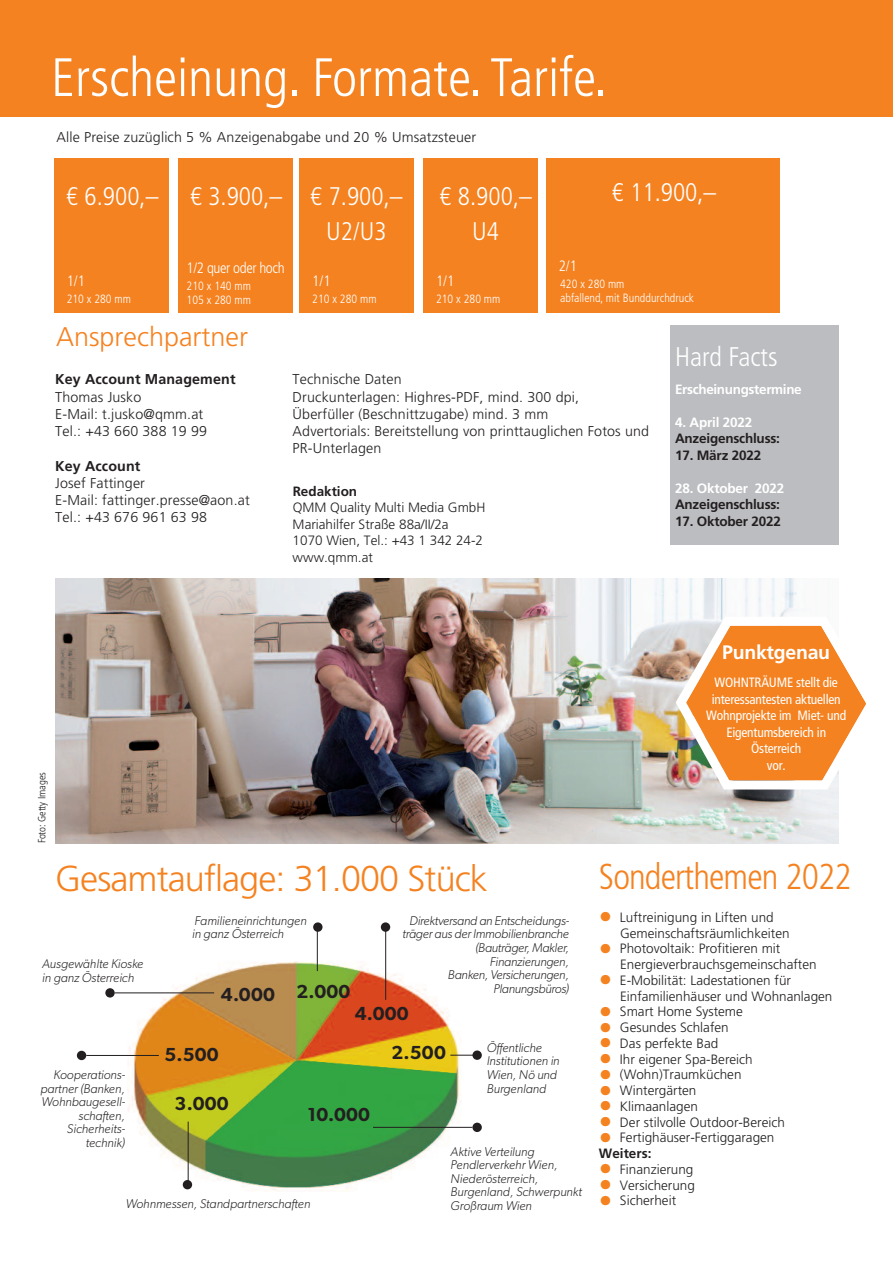
<style>
.page{position:relative;width:893px;height:1263px;background:#fff}
.page>*{position:absolute;margin:0;border:0;box-sizing:border-box;transform-origin:0 0}
.t1{font:300 condensed 54px "Frutiger";color:#fff}
.t2{font:300 36px "Frutiger";letter-spacing:-.025em;color:#f58220}
.t3{font:300 condensed 36px "Frutiger";letter-spacing:-.025em;color:#f58220}
.t4{font:300 27px "Frutiger";color:#f58220}
.t5{font:300 condensed 27px "Frutiger";color:#fff}
.t6{font:300 condensed 25.5px/34.5px "Frutiger";color:#fff;text-align:center}
.t7{font:700 19.5px "Frutiger";letter-spacing:-.015em;color:#fff}
.t8{font:600 18.9px "Gibson";letter-spacing:.01em;color:#231f20}
.t9{font:300 condensed 15px "Frutiger";letter-spacing:-.025em;color:#fff}
.t10{font:300 14.25px/17.2px "Frutiger";letter-spacing:.01em;color:#231f20}
.t11{font:700 14.25px "Frutiger";letter-spacing:.01em;color:#231f20}
.t12{font:300 13.5px/15.8px "Frutiger";color:#231f20}
.t13{font:condensed 13.5px/16.5px "Frutiger";letter-spacing:-.015em;color:#fff;text-align:center}
.t14{font:700 13.5px "Frutiger";letter-spacing:-.015em;color:#231f20}
.t15{font:700 13.5px "Frutiger";letter-spacing:-.025em;color:#fff}
.t16{font:italic 300 12.75px/13.5px "Gibson";color:#231f20}
.t17{font:300 condensed 12px/14.4px "Frutiger";color:#fff}
.t18{font:300 condensed 10.5px "Frutiger";color:#231f20}
.s1{font-size:27px;color:#f58220}
.s2{font-weight:700}
</style>
<div class="page">
<img style="left:127px;top:953px;width:339px;height:239px">
<img style="left:55px;top:579px;width:784px;height:264px">
<div style="left:0;top:0;width:893px;height:117px;background:#f58220"></div>
<div style="left:54px;top:159px;width:115px;height:154px;background:#f58220"></div>
<div style="left:547px;top:159px;width:233px;height:154px;background:#f58220"></div>
<div style="left:300px;top:159px;width:114px;height:154px;background:#f58220"></div>
<div style="left:423px;top:159px;width:115px;height:154px;background:#f58220"></div>
<div style="left:670px;top:325px;width:169px;height:220px;background:#bcbdc0"></div>
<svg style="left:676px;top:617px;width:190px;height:172px"></svg>
<svg style="left:450px;top:1055px;width:22px;height:1px"></svg>
<svg style="left:472px;top:1050px;width:10px;height:10px"></svg>
<div style="left:105px;top:988px;width:10px;height:9px;background:#231f20;border-radius:50%"></div>
<hr style="left:385px;top:924px;width:1px;height:76px;background:#231f20">
<div style="left:381px;top:922px;width:9px;height:10px;background:#231f20;border-radius:50%"></div>
<hr style="left:373px;top:1127px;width:99px;height:1px;background:#231f20">
<div style="left:472px;top:1123px;width:10px;height:9px;background:#231f20;border-radius:50%"></div>
<hr style="left:86px;top:1055px;width:73px;height:1px;background:#231f20">
<div style="left:77px;top:1051px;width:9px;height:9px;background:#231f20;border-radius:50%"></div>
<svg style="left:313px;top:922px;width:10px;height:10px"></svg>
<hr style="left:188px;top:1121px;width:1px;height:64px;background:#231f20">
<div style="left:183px;top:1180px;width:9px;height:9px;background:#231f20;border-radius:50%"></div>
<hr style="left:317px;top:927px;width:1px;height:44px;background:#231f20">
<hr style="left:115px;top:992px;width:99px;height:1px;background:#231f20">
<div style="left:178px;top:159px;width:115px;height:154px;background:#f58220"></div>
<h1 class="t1" style="left:51px;top:55px;width:557px">Erscheinung. Formate. Tarife.</h1>
<p class="t10" style="left:56px;top:130px;width:421px">Alle Preise zuzüglich 5 % Anzeigenabgabe und 20 % Umsatzsteuer</p>
<h3 class="t6" style="left:66px;top:181px;width:94px">€ 6.900,–</h3>
<h3 class="t6" style="left:612px;top:176px;width:106px">€ 11.900,–</h3>
<h3 class="t6" style="left:190px;top:181px;width:94px">€ 3.900,–</h3>
<h3 class="t6" style="left:310px;top:181px;width:94px">€ 7.900,–<br>U2/U3</h3>
<h3 class="t6" style="left:440px;top:181px;width:94px">€ 8.900,–<br>U4</h3>
<p class="t9" style="left:67px;top:275px;width:20px">1/1</p>
<p class="t17" style="left:67px;top:292px;width:66px">210 x 280 mm</p>
<p class="t9" style="left:187px;top:262px;width:100px">1/2 quer oder hoch</p>
<p class="t17" style="left:187px;top:279px;width:66px">210 x 140 mm<br>105 x 280 mm</p>
<p class="t9" style="left:312px;top:275px;width:20px">1/1</p>
<p class="t17" style="left:312px;top:292px;width:66px">210 x 280 mm</p>
<p class="t9" style="left:436px;top:275px;width:20px">1/1</p>
<p class="t17" style="left:436px;top:292px;width:66px">210 x 280 mm</p>
<p class="t9" style="left:559px;top:259px;width:20px">2/1</p>
<p class="t17" style="left:560px;top:277px;width:135px">420 x 280 mm<br>abfallend, mit Bunddurchdruck</p>
<h3 class="t4" style="left:56px;top:326px;width:194px">Ansprechpartner</h3>
<h3 class="t5" style="left:675px;top:346px;width:104px">Hard Facts</h3>
<p class="t11" style="left:55px;top:374px;width:182px">Key Account Management</p>
<p class="t10" style="left:55px;top:389px;width:153px">Thomas Jusko<br>E-Mail: t.jusko@qmm.at<br>Tel.: +43 660 388 19 99</p>
<p class="t11" style="left:55px;top:460px;width:87px">Key Account</p>
<p class="t10" style="left:55px;top:475px;width:196px">Josef Fattinger<br>E-Mail: fattinger.presse@aon.at<br>Tel.: +43 676 961 63 98</p>
<p class="t10" style="left:293px;top:372px;width:358px">Technische Daten<br>Druckunterlagen: Highres-PDF, mind. 300 dpi,<br>Überfüller (Beschnittzugabe) mind. 3 mm<br>Advertorials: Bereitstellung von printtauglichen Fotos und PR-Unterlagen</p>
<p class="t14" style="left:293px;top:486px;width:66px">Redaktion</p>
<p class="t12" style="left:293px;top:500px;width:194px;line-height:16.5px">QMM Quality Multi Media GmbH<br>Mariahilfer Straße 88a/II/2a<br>1070 Wien, Tel.: +43 1 342 24-2 www.qmm.at</p>
<p class="t15" style="left:675px;top:383px;width:128px">Erscheinungstermine</p>
<p class="t15" style="left:675px;top:416px;width:79px">4. April 2022</p>
<p class="t14" style="left:675px;top:433px;width:106px">Anzeigenschluss:</p>
<p class="t14" style="left:675px;top:449px;width:88px">17. März 2022</p>
<p class="t15" style="left:675px;top:482px;width:111px">28. Oktober 2022</p>
<p class="t14" style="left:675px;top:499px;width:106px">Anzeigenschluss:</p>
<p class="t14" style="left:675px;top:515px;width:107px">17. Oktober 2022</p>
<p class="t18" style="left:38px;top:843px;width:73px;rotate:-90deg">Foto: Getty Images</p>
<h3 class="t7" style="left:722px;top:644px;width:109px">Punktgenau</h3>
<p class="t13" style="left:706px;top:675px;width:141px">WOHNTRÄUME stellt die interessantesten aktuellen<br>Wohnprojekte im Miet- und<br>Eigentumsbereich in<br>Österreich<br>vor.</p>
<h2 class="t2" style="left:55px;top:864px;width:434px">Gesamtauflage: 31.000 Stück</h2>
<p class="t16" style="left:42px;top:958px;width:103px">Ausgewählte Kioske in ganz Österreich</p>
<p class="t16" style="left:192px;top:915px;width:116px">Familieneinrichtungen in ganz Österreich</p>
<h3 class="t8" style="left:221px;top:988px;width:55px">4.000</h3>
<h3 class="t8" style="left:296px;top:985px;width:55px">2.000</h3>
<p class="t16" style="left:402px;top:915px;width:168px;text-align:right">Direktversand an Entscheidungs&shy;träger aus der Immobilienbranche (Bauträger, Makler,<br>Finanzierungen,<br>Banken, Versicherungen,<br>Planungsbüros)</p>
<h3 class="t8" style="left:355px;top:1007px;width:55px">4.000</h3>
<p class="t16" style="left:40px;top:1069px;width:86px;text-align:right">Kooperations&shy;partner (Banken,<br>Wohnbaugesell&shy;schaften,<br>Sicherheits&shy;technik)</p>
<h3 class="t8" style="left:164px;top:1048px;width:56px">5.500</h3>
<h3 class="t8" style="left:175px;top:1096px;width:55px">3.000</h3>
<h3 class="t8" style="left:307px;top:1107px;width:64px">10.000</h3>
<p class="t16" style="left:126px;top:1198px;width:186px">Wohnmessen, Standpartnerschaften</p>
<h3 class="t8" style="left:392px;top:1046px;width:56px">2.500</h3>
<p class="t16" style="left:487px;top:1042px;width:74px">Öffentliche<br>Institutionen in<br>Wien, Nö und<br>Burgenland</p>
<p class="t16" style="left:451px;top:1146px;width:133px">Aktive Verteilung<br>Pendlerverkehr Wien,<br>Niederösterreich,<br>Burgenland, Schwerpunkt<br>Großraum Wien</p>
<h2 class="t3" style="left:599px;top:861px;width:254px">Sonderthemen 2022</h2>
<p class="t12" style="left:620px;top:910px;width:171px;text-indent:-21px"><span class="s1">•</span> Luftreinigung in Liften und<br>Gemeinschaftsräumlichkeiten</p>
<p class="t12" style="left:620px;top:942px;width:198px;text-indent:-21px"><span class="s1">•</span> Photovoltaik: Profitieren mit<br>Energieverbrauchsgemeinschaften</p>
<p class="t12" style="left:620px;top:973px;width:214px;text-indent:-21px"><span class="s1">•</span> E-Mobilität: Ladestationen für<br>Einfamilienhäuser und Wohnanlagen</p>
<p class="t12" style="left:599px;top:1005px;width:145px"><span class="s1">•</span> Smart Home Systeme</p>
<p class="t12" style="left:599px;top:1020px;width:131px"><span class="s1">•</span> Gesundes Schlafen</p>
<p class="t12" style="left:599px;top:1036px;width:121px"><span class="s1">•</span> Das perfekte Bad</p>
<p class="t12" style="left:599px;top:1052px;width:155px"><span class="s1">•</span> Ihr eigener Spa-Bereich</p>
<p class="t12" style="left:599px;top:1068px;width:144px"><span class="s1">•</span> (Wohn)Traumküchen</p>
<p class="t12" style="left:599px;top:1083px;width:99px"><span class="s1">•</span> Wintergärten</p>
<p class="t12" style="left:599px;top:1099px;width:101px"><span class="s1">•</span> Klimaanlagen</p>
<p class="t12" style="left:599px;top:1115px;width:188px"><span class="s1">•</span> Der stilvolle Outdoor-Bereich</p>
<p class="t12" style="left:599px;top:1131px;width:177px"><span class="s1">•</span> Fertighäuser-Fertiggaragen<br><span class="s2">Weiters:</span></p>
<p class="t12" style="left:599px;top:1162px;width:96px"><span class="s1">•</span> Finanzierung</p>
<p class="t12" style="left:599px;top:1178px;width:98px"><span class="s1">•</span> Versicherung</p>
<p class="t12" style="left:599px;top:1194px;width:79px"><span class="s1">•</span> Sicherheit</p>
</div>
